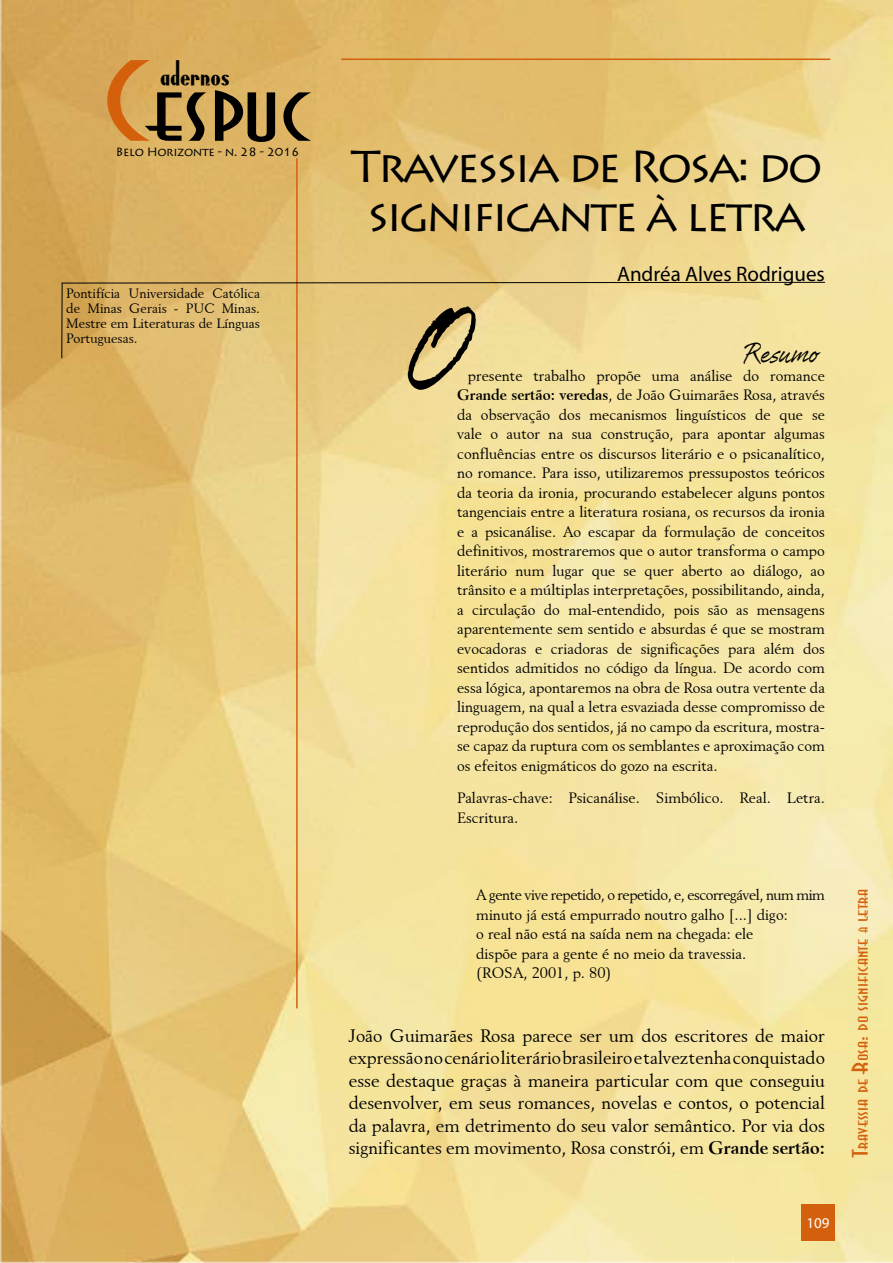
<style>
.page{position:relative;width:893px;height:1263px;background:#fff}
.page>*{position:absolute;margin:0;border:0;box-sizing:border-box;transform-origin:0 0}
.t1{font:expanded 108px "Asia";color:#000}
.t2{font:108px "Tiza";color:#000}
.t3{font:45px/49.5px "Lithos Pro";letter-spacing:-.06em;color:#000;text-align:center}
.t4{font:30px "Anchor Steam NF";color:#000}
.t5{font:27px "Tiza";color:#000}
.t6{font:expanded 21px "Asia";color:#d4600c}
.t7{font:21px "Myriad Pro";color:#000}
.t8{font:18px/22.5px "Revival 565 BT";color:#000;text-align:justify}
.t9{font:15px/19.5px "Revival 565 BT";color:#000}
.t10{font:15px "Myriad Pro";color:#fff}
.t11{font:13.5px/14.9px "Revival 565 BT";color:#000;text-align:justify}
.t12{font:12px "Lithos Pro";letter-spacing:-.03em;color:#000}
.s1{color:#d4600c}
.s2{font-weight:700}
.s3{font-size:10.5px}
</style>
<div class="page">
<img style="left:0;top:0;width:893px;height:1263px">
<div style="left:801px;top:1203px;width:34px;height:37px;background:#d3600c"></div>
<hr style="left:296px;top:158px;width:2px;height:850px;background:#d4600c">
<hr style="left:341px;top:59px;width:489px;height:1px;background:#d4600c">
<svg style="left:61px;top:282px;width:765px;height:2px;background:#756540"></svg>
<hr style="left:61px;top:283px;width:2px;height:75px;background:#000">
<h3 class="t4" style="left:160px;top:53px;width:71px">adernos</h3>
<h1 class="t1" style="left:103px;top:42px;width:208px"><span class="s1">C</span>espuc</h1>
<p class="t12" style="left:116px;top:145px;width:185px">Belo Horizonte - n. 28 - 2016</p>
<h2 class="t3" style="left:351px;top:142px;width:473px">Travessia de Rosa: do significante à letra</h2>
<h3 class="t7" style="left:617px;top:261px;width:209px">Andréa Alves Rodrigues</h3>
<p class="t11" style="left:66px;top:286px;width:195px">Pontifícia Universidade Católica de Minas Gerais - PUC Minas.<br>Mestre em Literaturas de Línguas Portuguesas.</p>
<h1 class="t2" style="left:408px;top:278px;width:59px">O</h1>
<h3 class="t5" style="left:745px;top:336px;width:75px">Resumo</h3>
<p class="t9" style="left:457px;top:366px;width:369px;text-align:justify;text-indent:11px">presente trabalho propõe uma análise do romance <span class="s2">Grande sertão: veredas</span>, de João Guimarães Rosa, através da observação dos mecanismos linguísticos de que se vale o autor na sua construção, para apontar algumas confluências entre os discursos literário e o psicanalítico, no romance. Para isso, utilizaremos pressupostos teóricos da teoria da ironia, procurando estabelecer alguns pontos tangenciais entre a literatura rosiana, os recursos da ironia e a psicanálise. Ao escapar da formulação de conceitos definitivos, mostraremos que o autor transforma o campo literário num lugar que se quer aberto ao diálogo, ao trânsito e a múltiplas interpretações, possibilitando, ainda, a circulação do mal-entendido, pois são as mensagens aparentemente sem sentido e absurdas é que se mostram evocadoras e criadoras de significações para além dos sentidos admitidos no código da língua. De acordo com essa lógica, apontaremos na obra de Rosa outra vertente da linguagem, na qual a letra esvaziada desse compromisso de reprodução dos sentidos, já no campo da escritura, mostra&shy;se capaz da ruptura com os semblantes e aproximação com os efeitos enigmáticos do gozo na escrita.</p>
<p class="t9" style="left:457px;top:788px;width:369px">Palavras-chave: Psicanálise. Simbólico. Real. Letra.<br>Escritura.</p>
<p class="t9" style="left:476px;top:885px;width:350px">A gente vive repetido, o repetido, e, escorregável, num mim minuto já está empurrado noutro galho [...] digo:<br>o real não está na saída nem na chegada: ele<br>dispõe para a gente é no meio da travessia.<br>(ROSA, 2001, p. 80)</p>
<p class="t8" style="left:349px;top:1024px;width:478px">João Guimarães Rosa parece ser um dos escritores de maior expressão no cenário literário brasileiro e talvez tenha conquistado esse destaque graças à maneira particular com que conseguiu desenvolver, em seus romances, novelas e contos, o potencial da palavra, em detrimento do seu valor semântico. Por via dos significantes em movimento, Rosa constrói, em <span class="s2">Grande sertão:</span></p>
<h3 class="t6" style="left:848px;top:1157px;width:270px;rotate:-90deg">Travessia de Rosa: do significante <span class="s3">à</span> letra</h3>
<p class="t10" style="left:807px;top:1213px;width:25px">109</p>
</div>
